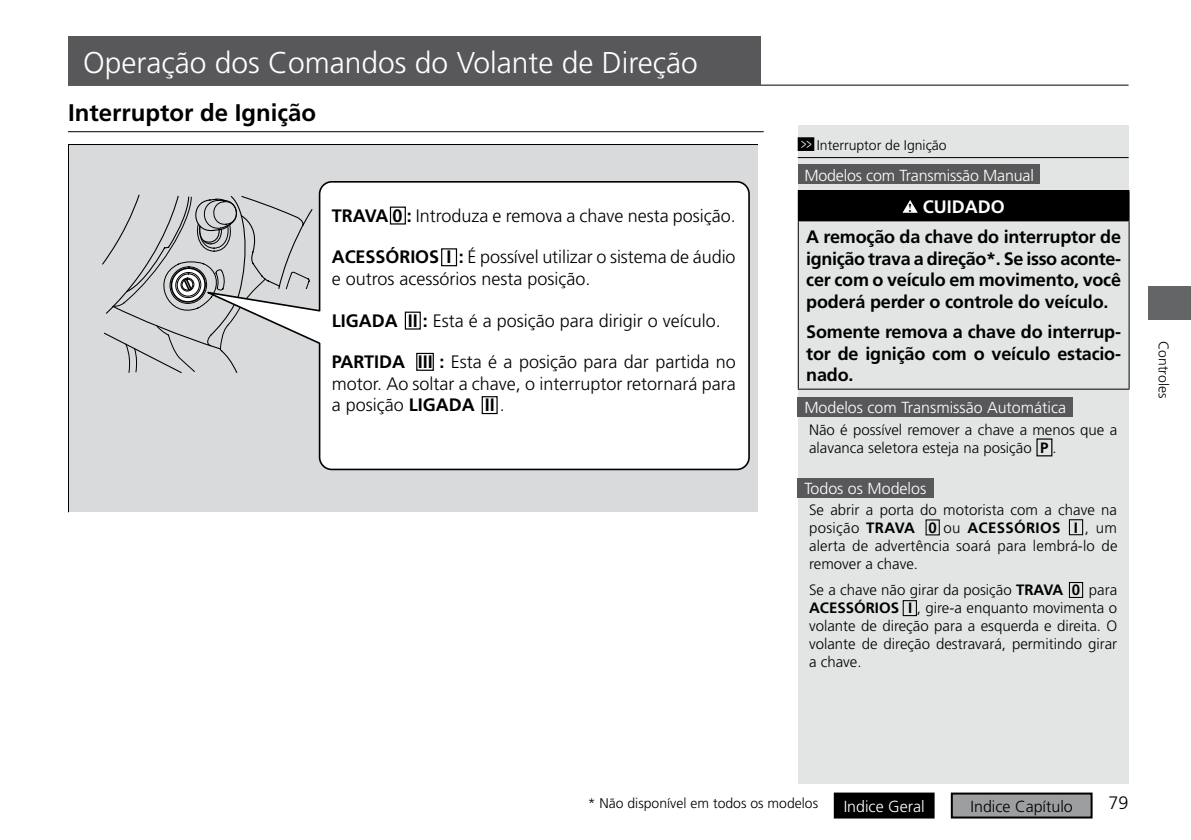
<style>
.page{position:relative;width:1191px;height:840px;background:#fff}
.page>*{position:absolute;margin:0;border:0;box-sizing:border-box;transform-origin:0 0}
.t1{font:300 30px "Frutiger";color:#fff}
.t2{font:700 24px "Frutiger";color:#000}
.t3{font:300 18px/21.6px "Frutiger";color:#000}
.t4{font:700 18px/21.6px "Frutiger";letter-spacing:-.01em;color:#000;text-align:justify}
.t5{font:700 18px "Frutiger";color:#fff}
.t6{font:16.2px "Text Items";color:#fff}
.t7{font:300 16px "Frutiger";color:#fff}
.t8{font:300 16px "Frutiger";color:#000}
.t9{font:300 15px/18px "Frutiger";color:#000;text-align:justify}
.t10{font:300 14px "Frutiger";color:#000}
.t11{font:700 12px "Times";color:#000}
.s1{font-weight:700}
.s2{font-size:14.4px;color:#fff}
</style>
<div class="page">
<hr style="left:68px;top:85px;width:1060px;height:1px;background:#000">
<div style="left:1148px;top:286px;width:43px;height:34px;background:#646567"></div>
<div style="left:834px;top:793px;width:99px;height:24px;background:#000"></div>
<div style="left:833px;top:792px;width:101px;height:26px;border:2px solid #000"></div>
<div style="left:951px;top:793px;width:140px;height:24px;background:#9c9e9f"></div>
<div style="left:950px;top:792px;width:142px;height:26px;border:2px solid #000"></div>
<div style="left:797px;top:125px;width:331px;height:657px;background:#e3e4e4"></div>
<div style="left:68px;top:37px;width:693px;height:48px;background:#58585a"></div>
<hr style="left:68px;top:131px;width:695px;height:1px;background:#000">
<div style="left:798px;top:138px;width:16px;height:12px;background:#000"></div>
<div style="left:798px;top:137px;width:16px;height:14px;border:1px solid #000"></div>
<hr style="left:797px;top:157px;width:331px;height:1px;background:#000">
<div style="left:798px;top:191px;width:331px;height:30px;background:#000"></div>
<hr style="left:797px;top:190px;width:332px;height:1px;background:#000">
<svg style="left:797px;top:191px;width:1px;height:29px"></svg>
<hr style="left:797px;top:220px;width:332px;height:1px;background:#000">
<hr style="left:797px;top:221px;width:1px;height:167px;background:#000">
<hr style="left:1128px;top:221px;width:1px;height:167px;background:#000">
<hr style="left:797px;top:388px;width:332px;height:1px;background:#000">
<svg style="left:902px;top:200px;width:15px;height:13px"></svg>
<div style="left:69px;top:145px;width:688px;height:366px;background:#d9dadb"></div>
<svg style="left:101px;top:194px;width:95px;height:180px;background:#c9cacb"></svg>
<svg style="left:196px;top:180px;width:554px;height:291px"></svg>
<hr style="left:68px;top:144px;width:689px;height:1px;background:#000">
<hr style="left:68px;top:144px;width:1px;height:367px;background:#000">
<div style="left:390px;top:206px;width:16px;height:18px;border:1px solid #000"></div>
<div style="left:441px;top:248px;width:16px;height:18px;border:1px solid #000"></div>
<div style="left:405px;top:311px;width:16px;height:18px;border:1px solid #000"></div>
<div style="left:416px;top:352px;width:18px;height:18px;border:1px solid #000"></div>
<div style="left:481px;top:396px;width:16px;height:18px;border:1px solid #000"></div>
<div style="left:797px;top:165px;width:242px;height:19px;background:#58585a"></div>
<div style="left:797px;top:397px;width:275px;height:19px;background:#58585a"></div>
<div style="left:797px;top:478px;width:137px;height:19px;background:#58585a"></div>
<div style="left:1036px;top:438px;width:16px;height:18px;border:1px solid #000"></div>
<div style="left:1069px;top:519px;width:14px;height:16px;border:1px solid #000"></div>
<div style="left:1069px;top:581px;width:14px;height:16px;border:1px solid #000"></div>
<div style="left:902px;top:599px;width:15px;height:16px;border:1px solid #000"></div>
<h1 class="t1" style="left:83px;top:46px;width:616px">Operação dos Comandos do Volante de Direção</h1>
<h2 class="t2" style="left:68px;top:99px;width:250px">Interruptor de Ignição</h2>
<p class="t3" style="left:332px;top:205px;width:405px"><span class="s1">TRAVA 0 :</span> Introduza e remova a chave nesta posição.</p>
<p class="t3" style="left:332px;top:246px;width:405px"><span class="s1">ACESSÓRIOS I :</span> É possível utilizar o sistema de áudio e outros acessórios nesta posição.</p>
<p class="t3" style="left:332px;top:309px;width:391px"><span class="s1">LIGADA II :</span> Esta é a posição para dirigir o veículo.</p>
<p class="t3" style="left:332px;top:351px;width:405px;text-align:justify"><span class="s1">PARTIDA III :</span> Esta é a posição para dar partida no motor. Ao soltar a chave, o interruptor retornará para a posição <span class="s1">LIGADA II</span> .</p>
<p class="t6" style="left:343px;top:212px;width:6px">(</p>
<p class="t6" style="left:343px;top:270px;width:6px">(</p>
<p class="t6" style="left:343px;top:374px;width:6px">(</p>
<p class="t10" style="left:801px;top:137px;width:147px"><span class="s2">&gt;&gt;</span> Interruptor de Ignição</p>
<p class="t7" style="left:804px;top:166px;width:231px">Modelos com Transmissão Manual</p>
<p class="t5" style="left:922px;top:196px;width:83px">CUIDADO</p>
<p class="t4" style="left:806px;top:225px;width:316px">A remoção da chave do interruptor de ignição trava a direção*. Se isso aconte&shy;cer com o veículo em movimento, você poderá perder o controle do veículo.</p>
<p class="t4" style="left:806px;top:320px;width:316px">Somente remova a chave do interrup&shy;tor de ignição com o veículo estacio&shy;nado.</p>
<p class="t11" style="left:908px;top:196px;width:5px">!</p>
<p class="t7" style="left:804px;top:398px;width:263px">Modelos com Transmissão Automática</p>
<p class="t9" style="left:809px;top:420px;width:309px">Não é possível remover a chave a menos que a alavanca seletora esteja na posição <span class="s1">P</span> .</p>
<p class="t7" style="left:804px;top:479px;width:123px">Todos os Modelos</p>
<p class="t9" style="left:809px;top:500px;width:310px">Se abrir a porta do motorista com a chave na posição <span class="s1">TRAVA 0</span> ou <span class="s1">ACESSÓRIOS I</span> , um alerta de advertência soará para lembrá-lo de remover a chave.</p>
<p class="t9" style="left:809px;top:580px;width:310px">Se a chave não girar da posição <span class="s1">TRAVA 0</span> para <span class="s1">ACESSÓRIOS I</span> , gire-a enquanto movimenta o volante de direção para a esquerda e direita. O volante de direção destravará, permitindo girar a chave.</p>
<p class="t10" style="left:1171px;top:340px;width:59px;rotate:90deg">Controles</p>
<p class="t10" style="left:588px;top:794px;width:232px">* Não disponível em todos os modelos</p>
<p class="t7" style="left:843px;top:796px;width:82px">Indice Geral</p>
<p class="t8" style="left:970px;top:796px;width:104px">Indice Capítulo</p>
<p class="t3" style="left:1108px;top:791px;width:22px">79</p>
</div>
